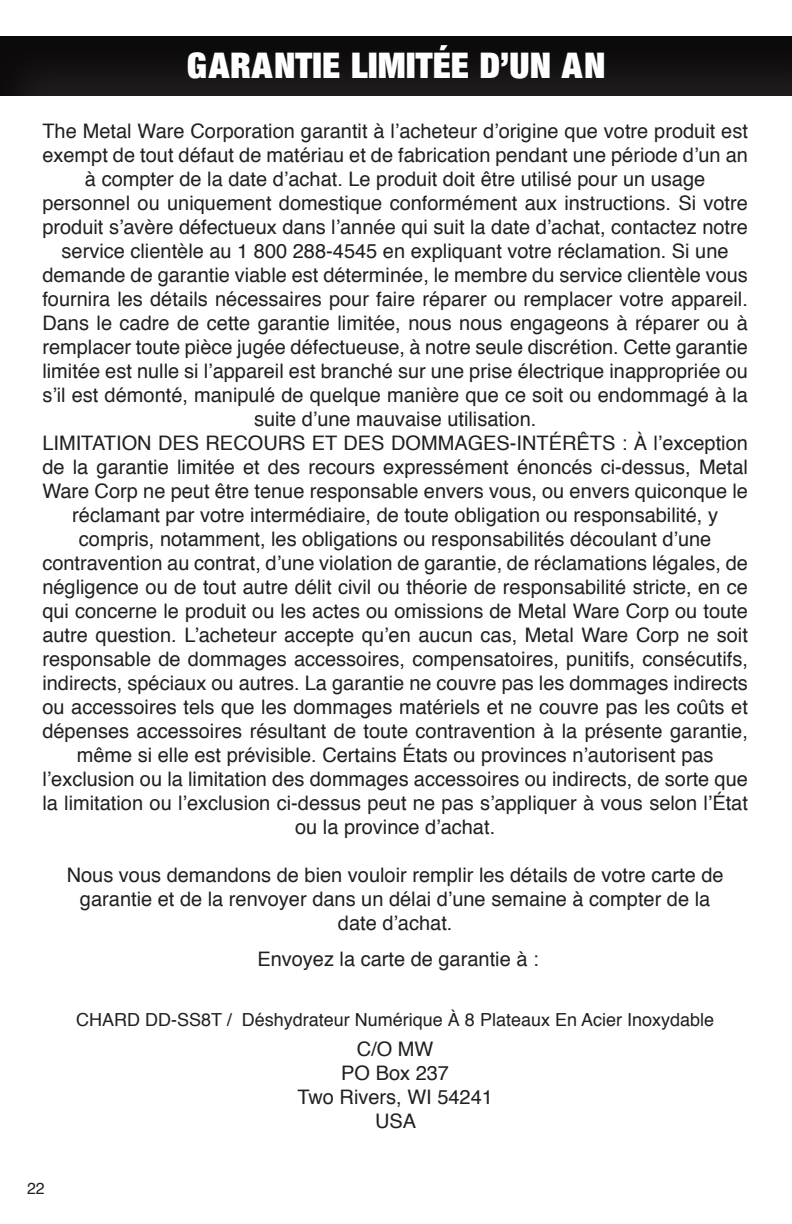
<style>
.page{position:relative;width:792px;height:1224px;background:#fff}
.page>*{position:absolute;margin:0;border:0;box-sizing:border-box;transform-origin:0 0}
.Page_Headers{font:38px "Sans Extra Black Condensed DTC";color:#fff}
.t1{font:20px/24px "Helvetica";color:#231f20;text-align:center}
.t2{font:18px "Helvetica";color:#231f20}
.copy_bullet_points_i{font:16px "Helvetica";color:#231f20}
</style>
<div class="page">
<div style="left:0;top:33px;width:792px;height:64px;background:#231f20;opacity:.75"></div>
<p class="Page_Headers" style="left:186px;top:43px;width:421px">GARANTIE LIMITÉE D’UN AN</p>
<p class="t1" style="left:42px;top:120px;width:707px">The Metal Ware Corporation garantit à l’acheteur d’origine que votre produit est exempt de tout défaut de matériau et de fabrication pendant une période d’un an à compter de la date d’achat. Le produit doit être utilisé pour un usage</p>
<p class="t1" style="left:42px;top:192px;width:707px">personnel ou uniquement domestique conformément aux instructions. Si votre produit s’avère défectueux dans l’année qui suit la date d’achat, contactez notre service clientèle au 1 800 288-4545 en expliquant votre réclamation. Si une</p>
<p class="t1" style="left:42px;top:264px;width:707px">demande de garantie viable est déterminée, le membre du service clientèle vous fournira les détails nécessaires pour faire réparer ou remplacer votre appareil.<br>Dans le cadre de cette garantie limitée, nous nous engageons à réparer ou à remplacer toute pièce jugée défectueuse, à notre seule discrétion. Cette garantie limitée est nulle si l’appareil est branché sur une prise électrique inappropriée ou s’il est démonté, manipulé de quelque manière que ce soit ou endommagé à la suite d’une mauvaise utilisation.</p>
<p class="t1" style="left:42px;top:432px;width:707px">LIMITATION DES RECOURS ET DES DOMMAGES-INTÉRÊTS : À l’exception de la garantie limitée et des recours expressément énoncés ci-dessus, Metal Ware Corp ne peut être tenue responsable envers vous, ou envers quiconque le réclamant par votre intermédiaire, de toute obligation ou responsabilité, y</p>
<p class="t1" style="left:79px;top:528px;width:634px">compris, notamment, les obligations ou responsabilités découlant d’une</p>
<p class="t1" style="left:42px;top:552px;width:707px">contravention au contrat, d’une violation de garantie, de réclamations légales, de négligence ou de tout autre délit civil ou théorie de responsabilité stricte, en ce qui concerne le produit ou les actes ou omissions de Metal Ware Corp ou toute autre question. L’acheteur accepte qu’en aucun cas, Metal Ware Corp ne soit responsable de dommages accessoires, compensatoires, punitifs, consécutifs, indirects, spéciaux ou autres. La garantie ne couvre pas les dommages indirects ou accessoires tels que les dommages matériels et ne couvre pas les coûts et dépenses accessoires résultant de toute contravention à la présente garantie, même si elle est prévisible. Certains États ou provinces n’autorisent pas</p>
<p class="t1" style="left:42px;top:768px;width:707px">l’exclusion ou la limitation des dommages accessoires ou indirects, de sorte que la limitation ou l’exclusion ci-dessus peut ne pas s’appliquer à vous selon l’État ou la province d’achat.</p>
<p class="t1" style="left:67px;top:864px;width:658px">Nous vous demandons de bien vouloir remplir les détails de votre carte de</p>
<p class="t1" style="left:80px;top:888px;width:632px">garantie et de la renvoyer dans un délai d’une semaine à compter de la</p>
<p class="t1" style="left:338px;top:912px;width:116px">date d’achat.</p>
<p class="t1" style="left:257px;top:948px;width:283px">Envoyez la carte de garantie à :</p>
<p class="t2" style="left:76px;top:1006px;width:639px">CHARD DD-SS8T / Déshydrateur Numérique À 8 Plateaux En Acier Inoxydable</p>
<p class="t1" style="left:357px;top:1038px;width:78px">C/O MW</p>
<p class="t1" style="left:341px;top:1062px;width:109px">PO Box 237</p>
<p class="t1" style="left:297px;top:1086px;width:197px">Two Rivers, WI 54241</p>
<p class="t1" style="left:375px;top:1110px;width:43px">USA</p>
<p class="copy_bullet_points_i" style="left:27px;top:1176px;width:19px">22</p>
</div>
